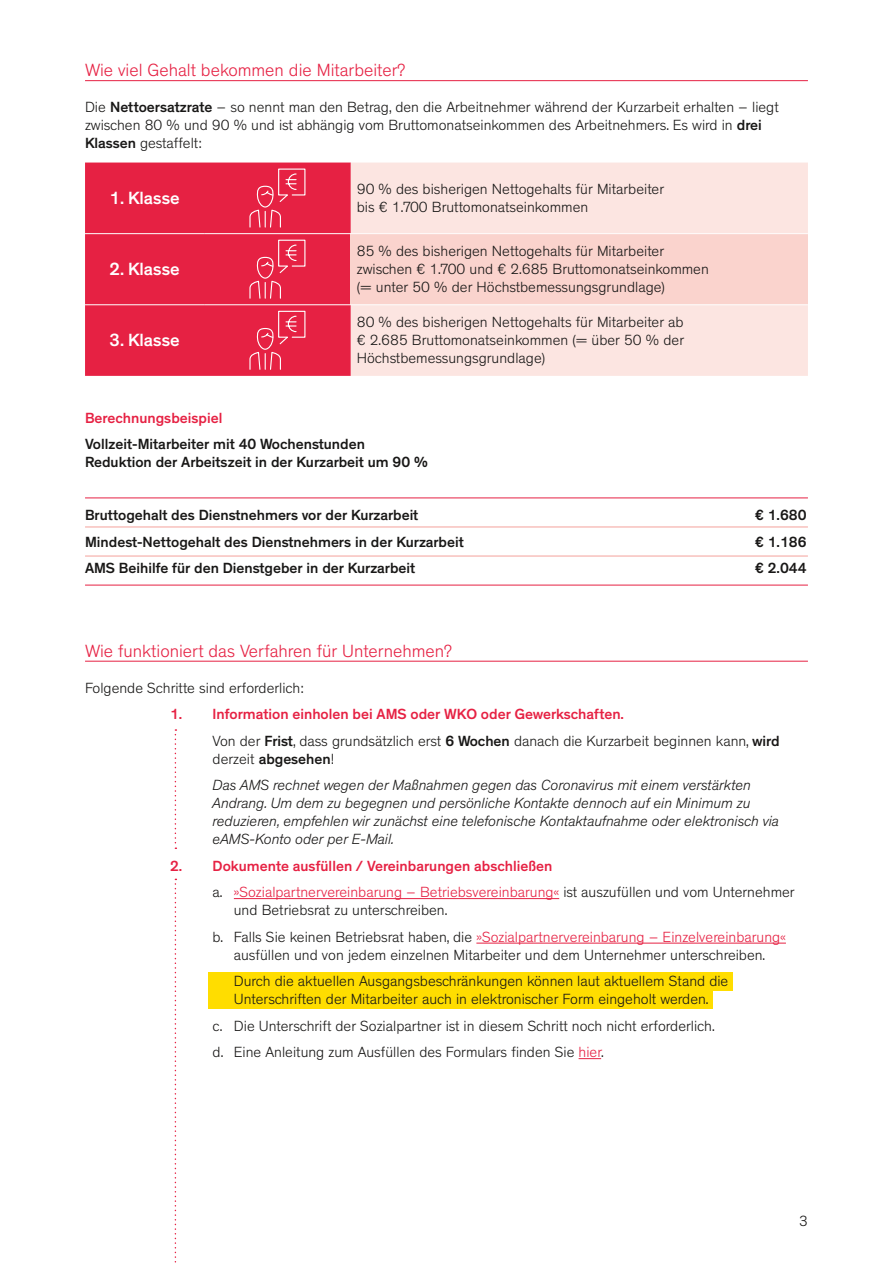
<style>
.page{position:relative;width:893px;height:1263px;background:#fff}
.page>*{position:absolute;margin:0;border:0;box-sizing:border-box;transform-origin:0 0}
.t1{font:300 18px "Theinhardt";color:#e62143}
.t2{font:500 18px "Theinhardt";color:#fff}
.t3{font:300 15px/18px "Theinhardt";color:#181716}
.t4{font:italic 300 15px/18px "Theinhardt";color:#181716}
.t5{font:500 15px/18px "Theinhardt";color:#181716}
.t6{font:300 15px/26.5px "Theinhardt";color:#e62143}
.t7{font:500 15px "Theinhardt";color:#e62143}
.s1{font-weight:500}
.s2{font-weight:500;color:#e62143}
.s3{font-style:normal}
.s4{font-weight:500;font-style:normal}
.s5{color:#181716}
.s6{color:#e62143}
</style>
<div class="page">
<hr style="left:85px;top:80px;width:723px;height:1px;background:#e62143">
<hr style="left:85px;top:661px;width:723px;height:1px;background:#e62143">
<hr style="left:234px;top:898px;width:325px;height:1px;background:#e62143">
<hr style="left:476px;top:943px;width:310px;height:1px;background:#e62143">
<div style="left:208px;top:972px;width:525px;height:18px;background:#fd0"></div>
<div style="left:208px;top:990px;width:504px;height:18px;background:#fd0"></div>
<svg style="left:579px;top:1058px;width:22px;height:1px"></svg>
<div style="left:85px;top:163px;width:266px;height:213px;background:#e62143"></div>
<div style="left:351px;top:163px;width:457px;height:213px;background:#fce5e1"></div>
<div style="left:351px;top:234px;width:457px;height:71px;background:#fad3cd"></div>
<hr style="left:85px;top:233px;width:119px;height:1px;background:#fff">
<hr style="left:204px;top:233px;width:147px;height:1px;background:#fff">
<hr style="left:351px;top:233px;width:457px;height:1px;background:#fff">
<hr style="left:85px;top:304px;width:119px;height:1px;background:#fff">
<hr style="left:204px;top:304px;width:147px;height:1px;background:#fff">
<hr style="left:351px;top:304px;width:457px;height:1px;background:#fff">
<svg style="left:249px;top:168px;width:57px;height:60px;background:#e83856"></svg>
<svg style="left:249px;top:239px;width:57px;height:60px;background:#e83856"></svg>
<svg style="left:249px;top:310px;width:57px;height:60px;background:#e83856"></svg>
<svg style="left:175px;top:729px;width:1px;height:120px"></svg>
<svg style="left:175px;top:879px;width:1px;height:384px"></svg>
<hr style="left:85px;top:497px;width:723px;height:1px;background:#e62143">
<hr style="left:85px;top:527px;width:723px;height:1px;background:#f4a19b">
<hr style="left:85px;top:556px;width:723px;height:1px;background:#f4a19b">
<hr style="left:85px;top:585px;width:723px;height:1px;background:#e62143">
<p class="t1" style="left:85px;top:59px;width:322px">Wie viel Gehalt bekommen die Mitarbeiter?</p>
<p class="t3" style="left:85px;top:98px;width:695px">Die <span class="s1">Nettoersatzrate</span> – so nennt man den Betrag, den die Arbeitnehmer während der Kurzarbeit erhalten – liegt zwischen 80 % und 90 % und ist abhängig vom Bruttomonatseinkommen des Arbeitnehmers. Es wird in <span class="s1">drei<br>Klassen</span> gestaffelt:</p>
<p class="t2" style="left:110px;top:187px;width:72px">1. Klasse</p>
<p class="t3" style="left:357px;top:180px;width:309px">90 % des bisherigen Nettogehalts für Mitarbeiter bis € 1.700 Bruttomonatseinkommen</p>
<p class="t2" style="left:110px;top:259px;width:72px">2. Klasse</p>
<p class="t2" style="left:110px;top:330px;width:72px">3. Klasse</p>
<p class="t3" style="left:357px;top:242px;width:354px">85 % des bisherigen Nettogehalts für Mitarbeiter zwischen € 1.700 und € 2.685 Bruttomonatseinkommen (= unter 50 % der Höchstbemessungsgrundlage)</p>
<p class="t3" style="left:357px;top:314px;width:329px;text-align:justify">80 % des bisherigen Nettogehalts für Mitarbeiter ab € 2.685 Bruttomonatseinkommen (= über 50 % der Höchstbemessungsgrundlage)</p>
<p class="t7" style="left:85px;top:409px;width:139px">Berechnungsbeispiel</p>
<p class="t5" style="left:85px;top:436px;width:344px">Vollzeit-Mitarbeiter mit 40 Wochenstunden<br>Reduktion der Arbeitszeit in der Kurzarbeit um 90 %</p>
<p class="t5" style="left:85px;top:507px;width:335px">Bruttogehalt des Dienstnehmers vor der Kurzarbeit</p>
<p class="t5" style="left:755px;top:507px;width:53px">€ 1.680</p>
<p class="t5" style="left:85px;top:533px;width:380px">Mindest-Nettogehalt des Dienstnehmers in der Kurzarbeit</p>
<p class="t5" style="left:755px;top:533px;width:53px">€ 1.186</p>
<p class="t5" style="left:85px;top:560px;width:332px">AMS Beihilfe für den Dienstgeber in der Kurzarbeit</p>
<p class="t5" style="left:755px;top:560px;width:53px">€ 2.044</p>
<p class="t1" style="left:85px;top:640px;width:369px">Wie funktioniert das Verfahren für Unternehmen?</p>
<p class="t3" style="left:85px;top:679px;width:220px">Folgende Schritte sind erforderlich:</p>
<p class="t3" style="left:213px;top:701px;width:568px;line-height:26.5px;text-indent:-43px"><span class="s2">1. Information einholen bei AMS oder WKO oder Gewerkschaften.<br></span>Von der <span class="s1">Frist</span>, dass grundsätzlich erst <span class="s1">6 Wochen</span> danach die Kurzarbeit beginnen kann, <span class="s1">wird</span></p>
<p class="t4" style="left:213px;top:745px;width:540px;line-height:26.5px"><span class="s3">derzeit</span> <span class="s4">abgesehen</span><span class="s3">!<br></span>Das AMS rechnet wegen der Maßnahmen gegen das Coronavirus mit einem verstärkten</p>
<p class="t4" style="left:213px;top:794px;width:568px">Andrang. Um dem zu begegnen und persönliche Kontakte dennoch auf ein Minimum zu reduzieren, empfehlen wir zunächst eine telefonische Kontaktaufnahme oder elektronisch via eAMS-Konto oder per E-Mail.</p>
<p class="t6" style="left:213px;top:852px;width:584px;text-indent:-43px"><span class="s1">2. Dokumente ausfüllen / Vereinbarungen abschließen<br></span><span class="s5">a.</span> »Sozialpartnervereinbarung – Betriebsvereinbarung« <span class="s5">ist auszufüllen und vom Unternehmer</span></p>
<p class="t3" style="left:213px;top:897px;width:575px;line-height:26.5px;text-indent:21px">und Betriebsrat zu unterschreiben.<br>b. Falls Sie keinen Betriebsrat haben, die <span class="s6">»Sozialpartnervereinbarung – Einzelvereinbarung«</span></p>
<p class="t3" style="left:234px;top:941px;width:533px;line-height:26.5px">ausfüllen und von jedem einzelnen Mitarbeiter und dem Unternehmer unterschreiben.<br>Durch die aktuellen Ausgangsbeschränkungen können laut aktuellem Stand die</p>
<p class="t3" style="left:213px;top:986px;width:504px;line-height:26.5px;text-indent:21px">Unterschriften der Mitarbeiter auch in elektronischer Form eingeholt werden. c. Die Unterschrift der Sozialpartner ist in diesem Schritt noch nicht erforderlich. d. Eine Anleitung zum Ausfüllen des Formulars finden Sie <span class="s6">hier</span>.</p>
<p class="t3" style="left:799px;top:1212px;width:10px">3</p>
</div>
